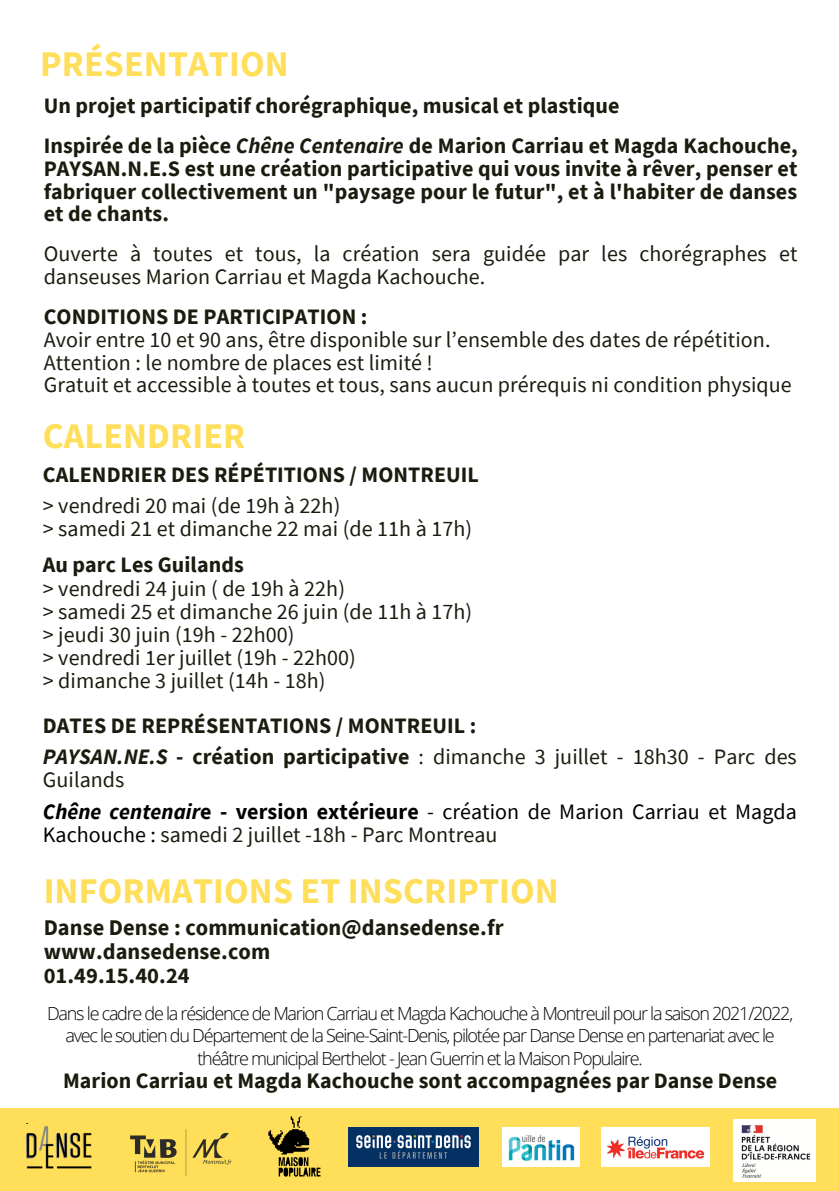
<style>
.page{position:relative;width:839px;height:1191px;background:#fff}
.page>*{position:absolute;margin:0;border:0;box-sizing:border-box;transform-origin:0 0}
.t1{font:700 36px "Source Sans Pro";letter-spacing:.005em;color:#ffde59}
.t2{font:700 22.4px "Source Sans Pro";letter-spacing:.005em;color:#191d0e}
.t3{font:22px/22.6px "Source Sans Pro";letter-spacing:.005em;color:#191d0e}
.t4{font:700 22px/22.6px "Source Sans Pro";letter-spacing:.005em;color:#191d0e;text-align:justify}
.t5{font:22px/23.2px "Source Sans Pro";letter-spacing:.005em;color:#000}
.t6{font:300 18px/22.6px "Open Sans";letter-spacing:-.07em;color:#000;text-align:center}
.s1{font-style:italic}
.s2{font-weight:700;font-style:italic}
.s3{font-weight:700}
.s4{color:#191d0e}
</style>
<div class="page">
<div style="left:0;top:1108px;width:838px;height:83px;background:#ffde59"></div>
<img style="left:25px;top:1126px;width:67px;height:43px">
<img style="left:130px;top:1129px;width:102px;height:47px">
<img style="left:348px;top:1128px;width:131px;height:39px">
<img style="left:502px;top:1128px;width:77px;height:39px">
<img style="left:601px;top:1128px;width:108px;height:39px">
<img style="left:733px;top:1120px;width:82px;height:61px">
<img style="left:268px;top:1116px;width:53px;height:61px">
<p class="t1" style="left:40px;top:40px;width:250px">PRÉSENTATION</p>
<p class="t4" style="left:44px;top:94px;width:577px">Un projet participatif chorégraphique, musical et plastique</p>
<p class="t4" style="left:44px;top:134px;width:755px">Inspirée de la pièce <span class="s1">Chêne Centenaire</span> de Marion Carriau et Magda Kachouche, PAYSAN.N.E.S est une création participative qui vous invite à rêver, penser et fabriquer collectivement un "paysage pour le futur", et à l'habiter de danses et de chants.</p>
<p class="t3" style="left:44px;top:242px;width:755px">Ouverte à toutes et tous, la création sera guidée par les chorégraphes et danseuses Marion Carriau et Magda Kachouche.</p>
<p class="t4" style="left:44px;top:305px;width:325px">CONDITIONS DE PARTICIPATION :</p>
<p class="t3" style="left:44px;top:328px;width:728px">Avoir entre 10 et 90 ans, être disponible sur l’ensemble des dates de répétition.</p>
<p class="t3" style="left:44px;top:350px;width:391px">Attention : le nombre de places est limité !</p>
<p class="t3" style="left:44px;top:373px;width:749px">Gratuit et accessible à toutes et tous, sans aucun prérequis ni condition physique</p>
<p class="t1" style="left:43px;top:413px;width:204px">CALENDRIER</p>
<p class="t4" style="left:43px;top:463px;width:437px">CALENDRIER DES RÉPÉTITIONS / MONTREUIL</p>
<p class="t3" style="left:43px;top:494px;width:299px">&gt; vendredi 20 mai (de 19h à 22h)</p>
<p class="t3" style="left:43px;top:517px;width:431px">&gt; samedi 21 et dimanche 22 mai (de 11h à 17h)</p>
<p class="t4" style="left:43px;top:553px;width:202px">Au parc Les Guilands</p>
<p class="t3" style="left:43px;top:576px;width:303px">&gt; vendredi 24 juin ( de 19h à 22h)</p>
<p class="t3" style="left:43px;top:600px;width:431px">&gt; samedi 25 et dimanche 26 juin (de 11h à 17h)</p>
<p class="t3" style="left:43px;top:623px;width:253px">&gt; jeudi 30 juin (19h - 22h00)</p>
<p class="t3" style="left:43px;top:646px;width:314px">&gt; vendredi 1er juillet (19h - 22h00)</p>
<p class="t3" style="left:43px;top:669px;width:284px">&gt; dimanche 3 juillet (14h - 18h)</p>
<p class="t4" style="left:43px;top:714px;width:435px">DATES DE REPRÉSENTATIONS / MONTREUIL :</p>
<p class="t3" style="left:43px;top:745px;width:755px;line-height:23.2px"><span class="s2">PAYSAN.NE.S</span> <span class="s3">- création participative</span> : dimanche 3 juillet - 18h30 - Parc des<br>Guilands</p>
<p class="t5" style="left:43px;top:799px;width:755px"><span class="s2">Chêne centenair</span><span class="s3">e - version extérieure</span> - création de Marion Carriau et Magda<br>Kachouche : <span class="s4">samedi 2 juillet -18h - Parc Montreau</span></p>
<p class="t1" style="left:44px;top:868px;width:516px">INFORMATIONS ET INSCRIPTION</p>
<p class="t2" style="left:44px;top:913px;width:461px">Danse Dense : communication@dansedense.fr</p>
<p class="t2" style="left:44px;top:937px;width:228px">www.dansedense.com</p>
<p class="t2" style="left:44px;top:960px;width:147px">01.49.15.40.24</p>
<p class="t6" style="left:47px;top:1001px;width:747px">Dans le cadre de la résidence de Marion Carriau et Magda Kachouche à Montreuil pour la saison 2021/2022, avec le soutien du Département de la Seine-Saint-Denis, pilotée par Danse Dense en partenariat avec le théâtre municipal Berthelot -Jean Guerrin et la Maison Populaire.</p>
<p class="t4" style="left:63px;top:1069px;width:715px">Marion Carriau et Magda Kachouche sont accompagnées par Danse Dense</p>
</div>
